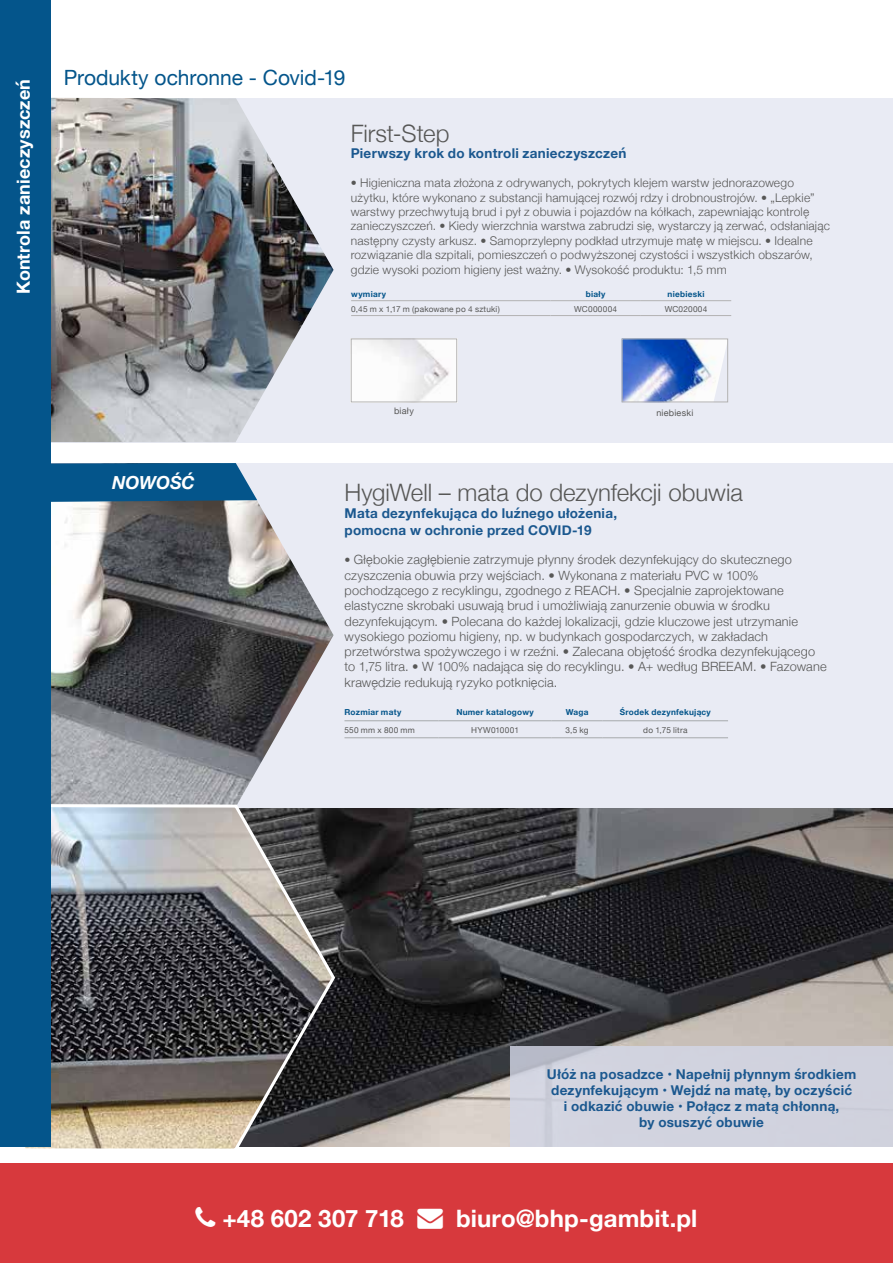
<style>
.page{position:relative;width:893px;height:1263px;background:#fff}
.page>*{position:absolute;margin:0;border:0;box-sizing:border-box;transform-origin:0 0}
.t1{font:300 24px "Helvetica Neue";letter-spacing:-.005em;color:#575756}
.t2{font:700 24px "Helvetica Neue";letter-spacing:.005em;color:#fff}
.t3{font:21px "Helvetica Neue";letter-spacing:-.005em;color:#04558b}
.t4{font:700 18px "Helvetica Neue";letter-spacing:.005em;color:#fff}
.t5{font:italic 700 18px "Helvetica Neue";letter-spacing:-.01em;color:#fff}
.t6{font:700 13.5px/16.2px "Helvetica Neue";letter-spacing:.02em;color:#1b588f}
.t7{font:300 12.75px/15.3px "Helvetica Neue";letter-spacing:.015em;color:#575756}
.t8{font:300 12px/14.4px "Helvetica Neue";letter-spacing:.015em;color:#575756}
.t9{font:9px "Helvetica Neue";letter-spacing:.025em;color:#575756}
.t10{font:8.25px "Helvetica Neue";letter-spacing:.025em;color:#575756}
.t11{font:700 8.25px "Helvetica Neue";letter-spacing:.03em;color:#04558b}
.s1{font-size:12px}
</style>
<div class="page">
<img style="left:337px;top:807px;width:555px;height:340px">
<div style="left:0;top:98px;width:893px;height:344px;background:#e9ebf4"></div>
<div style="left:0;top:463px;width:893px;height:344px;background:#e9ebf4"></div>
<div style="left:0;top:1164px;width:893px;height:99px;background:#d7393d"></div>
<img style="left:51px;top:98px;width:283px;height:344px">
<img style="left:51px;top:500px;width:283px;height:302px">
<svg style="left:25px;top:802px;width:312px;height:347px"></svg>
<img style="left:353px;top:340px;width:102px;height:60px">
<div style="left:351px;top:338px;width:106px;height:64px;border:1px solid #b3b2b2"></div>
<img style="left:624px;top:340px;width:102px;height:60px">
<div style="left:622px;top:338px;width:106px;height:64px;border:1px solid #b3b2b2"></div>
<hr style="left:351px;top:300px;width:199px;height:1px;background:#b3b2b2">
<hr style="left:550px;top:300px;width:91px;height:1px;background:#b3b2b2">
<hr style="left:641px;top:300px;width:90px;height:1px;background:#b3b2b2">
<hr style="left:351px;top:315px;width:199px;height:1px;background:#b3b2b2">
<hr style="left:550px;top:315px;width:91px;height:1px;background:#b3b2b2">
<hr style="left:641px;top:315px;width:90px;height:1px;background:#b3b2b2">
<div style="left:510px;top:1046px;width:383px;height:101px;background:#d1d3de"></div>
<hr style="left:892px;top:0;width:1px;height:1147px;background:#04558b">
<svg style="left:51px;top:463px;width:206px;height:39px"></svg>
<div style="left:0;top:0;width:51px;height:1147px;background:#04558b"></div>
<hr style="left:344px;top:720px;width:95px;height:1px;background:#a6a9ab">
<hr style="left:439px;top:720px;width:113px;height:1px;background:#a6a9ab">
<hr style="left:552px;top:720px;width:51px;height:1px;background:#a6a9ab">
<hr style="left:603px;top:720px;width:125px;height:1px;background:#a6a9ab">
<hr style="left:344px;top:737px;width:95px;height:1px;background:#a6a9ab">
<hr style="left:439px;top:737px;width:113px;height:1px;background:#a6a9ab">
<hr style="left:552px;top:737px;width:51px;height:1px;background:#a6a9ab">
<hr style="left:603px;top:737px;width:125px;height:1px;background:#a6a9ab">
<h3 class="t4" style="left:9px;top:294px;width:216px;rotate:-90deg">Kontrola zanieczyszczeń</h3>
<h2 class="t3" style="left:64px;top:63px;width:283px">Produkty ochronne - Covid-19</h2>
<h1 class="t1" style="left:351px;top:114px;width:100px">First-Step</h1>
<p class="t6" style="left:351px;top:146px;width:277px">Pierwszy krok do kontroli zanieczyszczeń</p>
<p class="t8" style="left:351px;top:175px;width:481px">• Higieniczna mata złożona z odrywanych, pokrytych klejem warstw jednorazowego użytku, które wykonano z substancji hamującej rozwój rdzy i drobnoustrojów. • „Lepkie” warstwy przechwytują brud i pył z obuwia i pojazdów na kółkach, zapewniając kontrolę zanieczyszczeń. • Kiedy wierzchnia warstwa zabrudzi się, wystarczy ją zerwać, odsłaniając następny czysty arkusz. • Samoprzylepny podkład utrzymuje matę w miejscu. • Idealne rozwiązanie dla szpitali, pomieszczeń o podwyższonej czystości i wszystkich obszarów, gdzie wysoki poziom higieny jest ważny. • Wysokość produktu: 1,5 mm</p>
<p class="t11" style="left:351px;top:288px;width:36px">wymiary</p>
<p class="t11" style="left:586px;top:288px;width:21px">biały</p>
<p class="t11" style="left:667px;top:288px;width:39px">niebieski</p>
<p class="t10" style="left:351px;top:303px;width:150px">0,45 m x 1,17 m (pakowane po 4 sztuki)</p>
<p class="t10" style="left:574px;top:303px;width:44px">WC000004</p>
<p class="t10" style="left:665px;top:303px;width:44px">WC020004</p>
<h3 class="t5" style="left:112px;top:469px;width:84px">NOWOŚĆ</h3>
<p class="t9" style="left:394px;top:405px;width:21px">biały</p>
<p class="t9" style="left:656px;top:406px;width:39px">niebieski</p>
<h1 class="t1" style="left:345px;top:473px;width:400px">HygiWell – mata do dezynfekcji obuwia</h1>
<p class="t6" style="left:345px;top:505px;width:274px;line-height:17px">Mata dezynfekująca do luźnego ułożenia, pomocna w ochronie przed COVID-19</p>
<p class="t7" style="left:345px;top:551px;width:484px"><span class="s1">•</span> Głębokie zagłębienie zatrzymuje płynny środek dezynfekujący do skutecznego czyszczenia obuwia przy wejściach. • Wykonana z materiału PVC w 100% pochodzącego z recyklingu, zgodnego z REACH. • Specjalnie zaprojektowane elastyczne skrobaki usuwają brud i umożliwiają zanurzenie obuwia w środku dezynfekującym. • Polecana do każdej lokalizacji, gdzie kluczowe jest utrzymanie wysokiego poziomu higieny, np. w budynkach gospodarczych, w zakładach przetwórstwa spożywczego i w rzeźni. • Zalecana objętość środka dezynfekującego to 1,75 litra. • W 100% nadająca się do recyklingu. • A+ według BREEAM. • Fazowane krawędzie redukują ryzyko potknięcia.</p>
<p class="t11" style="left:344px;top:706px;width:58px">Rozmiar maty</p>
<p class="t11" style="left:456px;top:706px;width:79px">Numer katalogowy</p>
<p class="t11" style="left:566px;top:706px;width:24px">Waga</p>
<p class="t11" style="left:620px;top:706px;width:93px">Środek dezynfekujący</p>
<p class="t10" style="left:344px;top:724px;width:72px">550 mm x 800 mm</p>
<p class="t10" style="left:471px;top:724px;width:49px">HYW010001</p>
<p class="t10" style="left:565px;top:724px;width:25px">3,5 kg</p>
<p class="t10" style="left:643px;top:724px;width:46px">do 1,75 litra</p>
<p class="t6" style="left:547px;top:1066px;width:311px;text-align:center">Ułóż na posadzce • Napełnij płynnym środkiem dezynfekującym • Wejdź na matę, by oczyścić<br>i odkazić obuwie • Połącz z matą chłonną,<br>by osuszyć obuwie</p>
<h1 class="t2" style="left:222px;top:1199px;width:477px">+48 602 307 718 → biuro@bhp-gambit.pl</h1>
</div>
